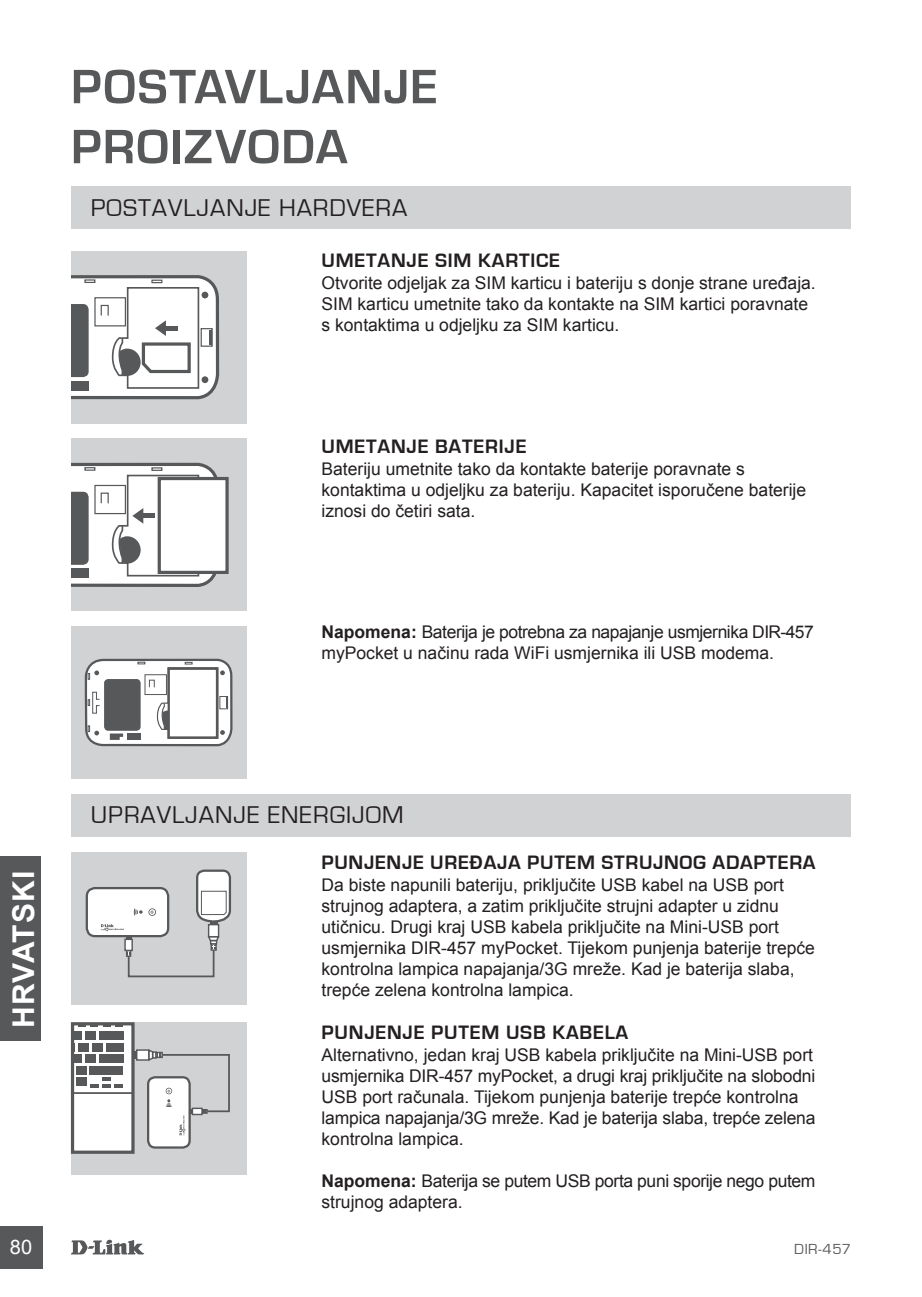
<style>
.page{position:relative;width:922px;height:1297px;background:#fff}
.page>*{position:absolute;margin:0;border:0;box-sizing:border-box;transform-origin:0 0}
.t1{font:700 50px/60px "Eurostile";letter-spacing:.025em;color:#57585a}
.t2{font:700 30px "Arial";letter-spacing:.035em;color:#fff}
.t3{font:25px "Eurostile";letter-spacing:.04em;color:#231f20}
.t4{font:700 20px "Eurostile";letter-spacing:.04em;color:#231f20}
.t5{font:20px "Arial";color:#fff}
.t6{font:17.5px/21px "Arial";color:#231f20}
.t7{font:17.5px/21px "Arial";letter-spacing:-.025em;color:#231f20}
.t8{font:17.5px/21px "Arial";letter-spacing:-.02em;color:#231f20}
.t9{font:15px "Eurostile";letter-spacing:.035em;color:#57585a}
.s1{font-weight:700}
.s2{font-family:"Arial";font-size:18.75px}
</style>
<div class="page">
<div style="left:0;top:1226px;width:43px;height:43px;background:#57585a"></div>
<div style="left:0;top:856px;width:41px;height:185px;background:#57585a"></div>
<div style="left:71px;top:187px;width:779px;height:42px;background:#d1d2d4"></div>
<div style="left:71px;top:794px;width:779px;height:43px;background:#d1d2d4"></div>
<div style="left:71px;top:1022px;width:175px;height:153px;background:#d1d2d4"></div>
<svg style="left:221px;top:1054px;width:9px;height:59px"></svg>
<div style="left:71px;top:852px;width:175px;height:153px;background:#d1d2d4"></div>
<svg style="left:221px;top:869px;width:10px;height:53px"></svg>
<div style="left:71px;top:439px;width:175px;height:172px;background:#d1d2d4"></div>
<div style="left:158px;top:477px;width:70px;height:97px;background:#fff;border:3px solid #57585a"></div>
<div style="left:71px;top:251px;width:175px;height:173px;background:#d1d2d4"></div>
<svg style="left:70px;top:275px;width:151px;height:980px"></svg>
<svg style="left:71px;top:276px;width:146px;height:125px;background:#d4d4d5"></svg>
<div style="left:0;top:242px;width:71px;height:372px;background:#fff"></div>
<div style="left:71px;top:626px;width:175px;height:153px;background:#d1d2d4"></div>
<svg style="left:84px;top:658px;width:149px;height:89px;background:#bdbebf"></svg>
<div style="left:127px;top:733px;width:13px;height:7px;background:#57585a"></div>
<div style="left:167px;top:668px;width:51px;height:71px;background:#fff;border:2px solid #57585a"></div>
<h1 class="t1" style="left:71px;top:58px;width:368px">POSTAVLJANJE<br>PROIZVODA</h1>
<h3 class="t3" style="left:91px;top:194px;width:318px">POSTAVLJANJE HARDVERA</h3>
<p class="t4" style="left:321px;top:249px;width:240px">UMETANJE SIM KARTICE</p>
<p class="t6" style="left:321px;top:273px;width:495px">Otvorite odjeljak za SIM karticu i bateriju s donje strane uređaja.<br>SIM karticu umetnite tako da kontakte na SIM kartici poravnate s kontaktima u odjeljku za SIM karticu.</p>
<p class="t4" style="left:321px;top:436px;width:206px">UMETANJE BATERIJE</p>
<p class="t6" style="left:321px;top:459px;width:486px">Bateriju umetnite tako da kontakte baterije poravnate s kontaktima u odjeljku za bateriju. Kapacitet isporučene baterije iznosi do četiri sata.</p>
<p class="t7" style="left:321px;top:622px;width:493px"><span class="s1">Napomena:</span> Baterija je potrebna za napajanje usmjernika DIR-457 myPocket u načinu rada WiFi usmjernika ili USB modema.</p>
<h2 class="t2" style="left:4px;top:1028px;width:159px;rotate:-90deg">HRVATSKI</h2>
<h3 class="t3" style="left:91px;top:802px;width:314px">UPRAVLJANJE ENERGIJOM</h3>
<p class="t4" style="left:321px;top:851px;width:495px">PUNJENJE URE<span class="s2">Đ</span>AJA PUTEM STRUJNOG ADAPTERA</p>
<p class="t6" style="left:321px;top:875px;width:495px">Da biste napunili bateriju, priključite USB kabel na USB port strujnog adaptera, a zatim priključite strujni adapter u zidnu utičnicu. Drugi kraj USB kabela priključite na Mini-USB port usmjernika DIR-457 myPocket. Tijekom punjenja baterije trepće kontrolna lampica napajanja/3G mreže. Kad je baterija slaba, trepće zelena kontrolna lampica.</p>
<p class="t4" style="left:321px;top:1021px;width:308px">PUNJENJE PUTEM USB KABELA</p>
<p class="t6" style="left:321px;top:1045px;width:495px">Alternativno, jedan kraj USB kabela priključite na Mini-USB port usmjernika DIR-457 myPocket, a drugi kraj priključite na slobodni USB port računala. Tijekom punjenja baterije trepće kontrolna lampica napajanja/3G mreže. Kad je baterija slaba, trepće zelena kontrolna lampica.</p>
<p class="t8" style="left:321px;top:1171px;width:495px"><span class="s1">Napomena:</span> Baterija se putem USB porta puni sporije nego putem strujnog adaptera.</p>
<p class="t5" style="left:10px;top:1234px;width:24px">80</p>
<p class="t9" style="left:794px;top:1241px;width:58px">DIR-457</p>
</div>
